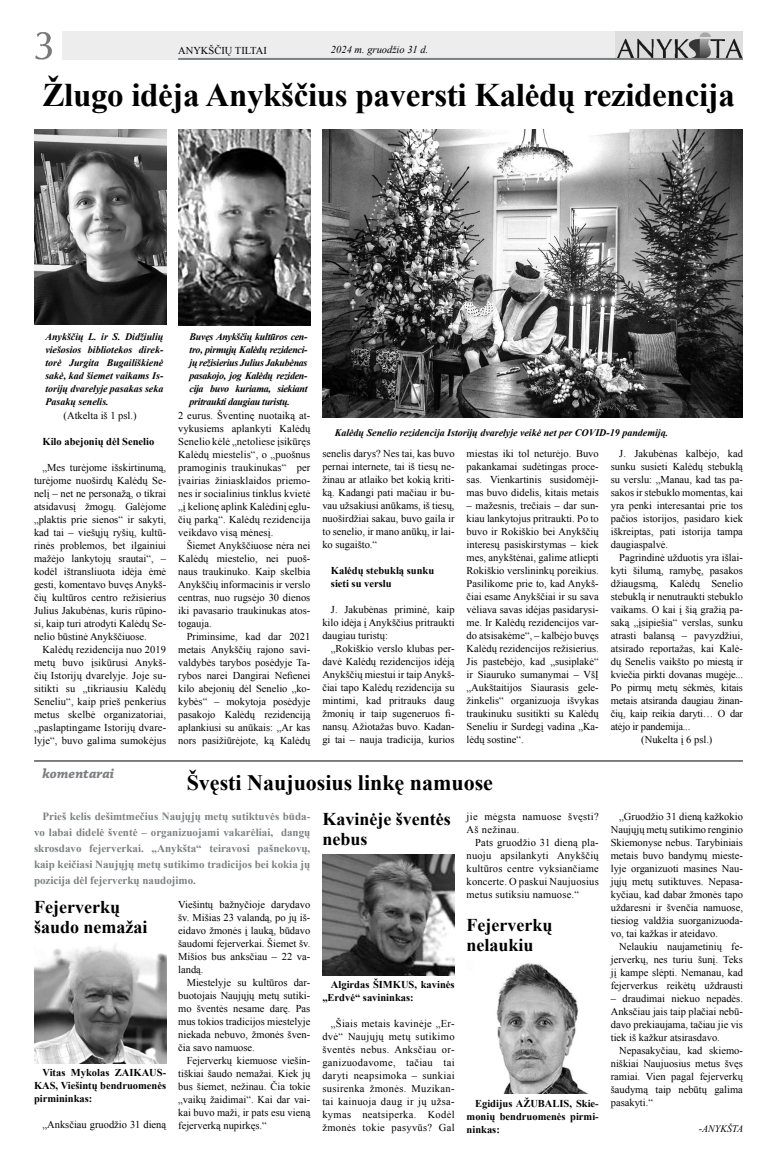
<style>
.page{position:relative;width:777px;height:1168px;background:#fff}
.page>*{position:absolute;margin:0;border:0;box-sizing:border-box;transform-origin:0 0}
.t1{font:700 33px "Times New Roman";letter-spacing:-.01em;color:#000}
.t2{font:700 22px "Times New Roman";color:#000}
.t3{font:700 18px/20px "Times New Roman";color:#000}
.t4{font:italic 700 14px "Chaparral Pro";color:#7e8082}
.t5{font:700 11px/16px "Times New Roman";color:#7e8082;text-align:justify}
.t6{font:10.5px/13px "Times New Roman";color:#000;text-align:justify}
.t7{font:700 10.5px/13px "Times New Roman";color:#000;text-align:justify}
.t8{font:10.5px "Times New Roman";letter-spacing:-.02em;color:#000}
.t9{font:10.5px/13px "Times New Roman";letter-spacing:.03em;color:#000}
.t10{font:italic 10.5px "Times New Roman";color:#000}
.t11{font:italic 700 10px/13px "Times New Roman";color:#000;text-align:justify}
.t12{font:italic 10px "Times New Roman";color:#000}
</style>
<div class="page">
<div style="left:62px;top:32px;width:681px;height:28px;background:#ededee"></div>
<img style="left:615px;top:32px;width:128px;height:26px">
<hr style="left:178px;top:58px;width:565px;height:2px;background:#7e8082">
<img style="left:35px;top:32px;width:17px;height:28px">
<hr style="left:34px;top:761px;width:709px;height:1px;background:#000">
<img style="left:34px;top:944px;width:132px;height:119px">
<img style="left:322px;top:854px;width:132px;height:121px">
<img style="left:496px;top:963px;width:91px;height:130px">
<img style="left:34px;top:129px;width:132px;height:196px">
<img style="left:178px;top:129px;width:132px;height:196px">
<img style="left:322px;top:129px;width:421px;height:288px">
<p class="t6" style="left:178px;top:44px;width:8px">anykščių</p>
<p class="t6" style="left:235px;top:44px;width:7px">tiltai</p>
<p class="t10" style="left:331px;top:42px;width:99px">2024 m. gruodžio 31 d.</p>
<h1 class="t1" style="left:43px;top:72px;width:694px">Žlugo idėja Anykščius paversti Kalėdų rezidencija</h1>
<p class="t11" style="left:45px;top:330px;width:119px">Anykščių L. ir S. Didžiulių viešosios bibliotekos direk&shy;torė Jurgita Bugailiškienė sakė, kad šiemet vaikams Is&shy;torijų dvarelyje pasakas seka Pasakų senelis.</p>
<p class="t11" style="left:189px;top:330px;width:119px">Buvęs Anykščių kultūros cen&shy;tro, pirmųjų Kalėdų rezidenci&shy;jų režisierius Julius Jakubėnas pasakojo, jog Kalėdų reziden&shy;cija buvo kuriama, siekiant pritraukti daugiau turistų.</p>
<p class="t6" style="left:64px;top:409px;width:74px">(Atkelta iš 1 psl.)</p>
<p class="t7" style="left:43px;top:435px;width:113px">Kilo abejonių dėl Senelio</p>
<p class="t6" style="left:34px;top:461px;width:134px;text-indent:9px">„Mes turėjome išskirtinumą, turėjome nuoširdų Kalėdų Se&shy;nelį – net ne personažą, o tikrai atsidavusį žmogų. Galėjome „plaktis prie sienos“ ir sakyti, kad tai – viešųjų ryšių, kultū&shy;rinės problemos, bet ilgainiui mažėjo lankytojų srautai“, – kodėl ištransliuota idėja ėmė gesti, komentavo buvęs Anykš&shy;čių kultūros centro režisierius Julius Jakubėnas, kuris rūpino&shy;si, kaip turi atrodyti Kalėdų Se&shy;nelio būstinė Anykščiuose.</p>
<p class="t6" style="left:34px;top:643px;width:134px;text-indent:9px">Kalėdų rezidencija nuo 2019 metų buvo įsikūrusi Anykš&shy;čių Istorijų dvarelyje. Joje su&shy;sitikti su „tikriausiu Kalėdų Seneliu“, kaip prieš penkerius metus skelbė organizatoriai, „paslaptingame Istorijų dvare&shy;lyje“, buvo galima sumokėjus</p>
<p class="t6" style="left:178px;top:409px;width:134px">2 eurus. Šventinę nuotaiką at&shy;vykusiems aplankyti Kalėdų Senelio kėlė „netoliese įsikūręs Kalėdų miestelis“, o „puošnus pramoginis traukinukas“ per įvairias žiniasklaidos priemo&shy;nes ir socialinius tinklus kvietė „į kelionę aplink Kalėdinį eglu&shy;čių parką“. Kalėdų rezidencija veikdavo visą mėnesį.</p>
<p class="t6" style="left:178px;top:539px;width:134px;text-indent:9px">Šiemet Anykščiuose nėra nei Kalėdų miestelio, nei puoš&shy;naus traukinuko. Kaip skelbia Anykščių informacinis ir verslo centras, nuo rugsėjo 30 dienos iki pavasario traukinukas atos&shy;togauja.</p>
<p class="t6" style="left:178px;top:630px;width:134px;text-indent:9px">Priminsime, kad dar 2021 metais Anykščių rajono savi&shy;valdybės tarybos posėdyje Ta&shy;rybos narei Dangirai Nefienei kilo abejonių dėl Senelio „ko&shy;kybės“ – mokytoja posėdyje pasakojo Kalėdų rezidenciją aplankiusi su anūkais: „Ar kas nors pasižiūrėjote, ką Kalėdų</p>
<p class="t11" style="left:335px;top:425px;width:335px">Kalėdų Senelio rezidencija Istorijų dvarelyje veikė net per COVID-19 pandemiją.</p>
<p class="t6" style="left:322px;top:447px;width:134px">senelis darys? Nes tai, kas buvo pernai internete, tai iš tiesų ne&shy;žinau ar atlaiko bet kokią kriti&shy;ką. Kadangi pati mačiau ir bu&shy;vau užsakiusi anūkams, iš tiesų, nuoširdžiai sakau, buvo gaila ir to senelio, ir mano anūkų, ir lai&shy;ko sugaišto.“</p>
<p class="t7" style="left:331px;top:564px;width:105px">Kalėdų stebuklą sunku sieti su verslu</p>
<p class="t6" style="left:322px;top:603px;width:134px;text-indent:9px">J. Jakubėnas priminė, kaip kilo idėja į Anykščius pritraukti daugiau turistų:</p>
<p class="t6" style="left:322px;top:642px;width:134px;text-indent:9px">„Rokiškio verslo klubas per&shy;davė Kalėdų rezidencijos idėją Anykščių miestui ir taip Anykš&shy;čiai tapo Kalėdų rezidencija su mintimi, kad pritrauks daug žmonių ir taip sugeneruos fi&shy;nansų. Ažiotažas buvo. Kadan&shy;gi tai – nauja tradicija, kurios</p>
<p class="t6" style="left:466px;top:447px;width:134px">miestas iki tol neturėjo. Buvo pakankamai sudėtingas proce&shy;sas. Vienkartinis susidomėji&shy;mas buvo didelis, kitais metais</p>
<p class="t6" style="left:466px;top:499px;width:134px">– mažesnis, trečiais – dar sun&shy;kiau lankytojus pritraukti. Po to buvo ir Rokiškio bei Anykščių interesų pasiskirstymas – kiek mes, anykštėnai, galime atliepti Rokiškio verslininkų poreikius.<br>Pasilikome prie to, kad Anykš&shy;čiai esame Anykščiai ir su sava vėliava savas idėjas pasidarysi&shy;me. Ir Kalėdų rezidencijos var&shy;do atsisakėme“, – kalbėjo buvęs Kalėdų rezidencijos režisierius.<br>Jis pastebėjo, kad „susiplakė“ ir Siauruko sumanymai – VšĮ „Aukštaitijos Siaurasis gele&shy;žinkelis“ organizuoja išvykas traukinuku susitikti su Kalėdų Seneliu ir Surdegį vadina „Ka&shy;lėdų sostine“.</p>
<p class="t6" style="left:611px;top:447px;width:134px;text-indent:9px">J. Jakubėnas kalbėjo, kad sunku susieti Kalėdų stebuklą su verslu: „Manau, kad tas pa&shy;sakos ir stebuklo momentas, kai yra penki interesantai prie tos pačios istorijos, pasidaro kiek iškreiptas, pati istorija tampa daugiaspalvė.</p>
<p class="t6" style="left:619px;top:551px;width:125px">Pagrindinė užduotis yra išlai-</p>
<p class="t6" style="left:611px;top:564px;width:134px">kyti šilumą, ramybę, pasakos</p>
<p class="t6" style="left:611px;top:577px;width:134px">džiaugsmą, Kalėdų Senelio</p>
<p class="t6" style="left:611px;top:590px;width:134px">stebuklą ir nenutraukti stebuklo</p>
<p class="t6" style="left:611px;top:603px;width:134px">vaikams. O kai į šią gražią pa-</p>
<p class="t6" style="left:611px;top:616px;width:134px">saką „įsipiešia“ verslas, sunku</p>
<p class="t6" style="left:611px;top:629px;width:134px">atrasti balansą – pavyzdžiui,</p>
<p class="t6" style="left:611px;top:642px;width:134px">atsirado reportažas, kai Kalė-</p>
<p class="t6" style="left:611px;top:655px;width:134px">dų Senelis vaikšto po miestą ir</p>
<p class="t8" style="left:611px;top:668px;width:134px">kviečia pirkti dovanas mugėje...</p>
<p class="t8" style="left:611px;top:681px;width:134px">Po pirmų metų sėkmės, kitais</p>
<p class="t8" style="left:611px;top:694px;width:134px">metais atsiranda daugiau žinan-</p>
<p class="t8" style="left:611px;top:707px;width:134px">čių, kaip reikia daryti… O dar</p>
<p class="t8" style="left:611px;top:720px;width:81px">atėjo ir pandemija...</p>
<p class="t6" style="left:641px;top:733px;width:73px">(Nukelta į 6 psl.)</p>
<h3 class="t4" style="left:43px;top:766px;width:73px">komentarai</h3>
<h2 class="t2" style="left:187px;top:767px;width:308px">Švęsti Naujuosius linkę namuose</h2>
<p class="t5" style="left:34px;top:808px;width:278px;text-indent:9px">Prieš kelis dešimtmečius Naujųjų metų sutiktuvės būda&shy;vo labai didelė šventė – organizuojami vakarėliai, dangų skrosdavo fejerverkai. „Anykšta“ teiravosi pašnekovų, kaip keičiasi Naujųjų metų sutikimo tradicijos bei kokia jų pozicija dėl fejerverkų naudojimo.</p>
<h3 class="t3" style="left:34px;top:897px;width:115px">Fejerverkų šaudo nemažai</h3>
<h3 class="t3" style="left:322px;top:808px;width:130px">Kavinėje šventės nebus</h3>
<p class="t9" style="left:466px;top:810px;width:134px">jie mėgsta namuose švęsti?<br>Aš nežinau.</p>
<p class="t6" style="left:466px;top:836px;width:134px;text-indent:9px">Pats gruodžio 31 dieną pla&shy;nuoju apsilankyti Anykščių kultūros centre vyksiančiame koncerte. O paskui Naujuosius metus sutiksiu namuose.“</p>
<h3 class="t3" style="left:466px;top:914px;width:87px">Fejerverkų nelaukiu</h3>
<p class="t6" style="left:178px;top:898px;width:134px">Viešintų bažnyčioje darydavo šv. Mišias 23 valandą, po jų iš&shy;eidavo žmonės į lauką, būdavo šaudomi fejerverkai. Šiemet šv.<br>Mišios bus anksčiau – 22 va&shy;landą.</p>
<p class="t6" style="left:178px;top:976px;width:134px;text-indent:9px">Miestelyje su kultūros dar&shy;buotojais Naujųjų metų sutiki&shy;mo šventės nesame darę. Pas mus tokios tradicijos miestelyje niekada nebuvo, žmonės šven&shy;čia savo namuose.</p>
<p class="t6" style="left:178px;top:1054px;width:134px;text-indent:9px">Fejerverkų kiemuose viešin&shy;tiškiai šaudo nemažai. Kiek jų bus šiemet, nežinau. Čia tokie „vaikų žaidimai“. Kai dar vai&shy;kai buvo maži, ir pats esu vieną fejerverką nupirkęs.“</p>
<p class="t7" style="left:322px;top:977px;width:134px;text-indent:9px">Algirdas ŠIMKUS, kavinės „Erdvė“ savininkas:</p>
<p class="t6" style="left:322px;top:1017px;width:134px;text-indent:9px">„Šiais metais kavinėje „Er&shy;dvė“ Naujųjų metų sutikimo šventės nebus. Anksčiau or&shy;ganizuodavome, tačiau tai daryti neapsimoka – sunkiai susirenka žmonės. Muzikan&shy;tai kainuoja daug ir jų užsa&shy;kymas neatsiperka. Kodėl žmonės tokie pasyvūs? Gal</p>
<p class="t7" style="left:34px;top:1066px;width:134px;text-indent:9px">Vitas Mykolas ZAIKAUS-KAS, Viešintų bendruomenės pirmininkas:</p>
<p class="t6" style="left:43px;top:1118px;width:125px">„Anksčiau gruodžio 31 dieną</p>
<p class="t7" style="left:466px;top:1097px;width:134px;text-indent:9px">Egidijus AŽUBALIS, Skie&shy;monių bendruomenės pirmi&shy;ninkas:</p>
<p class="t6" style="left:611px;top:810px;width:134px;text-indent:9px">„Gruodžio 31 dieną kažkokio Naujųjų metų sutikimo renginio Skiemonyse nebus. Tarybiniais metais buvo bandymų mieste&shy;lyje organizuoti masines Nau&shy;jųjų metų sutiktuves. Nepasa&shy;kyčiau, kad dabar žmonės tapo uždaresni ir švenčia namuose, tiesiog valdžia suorganizuoda&shy;vo, tai kažkas ir ateidavo.</p>
<p class="t6" style="left:611px;top:940px;width:134px;text-indent:9px">Nelaukiu naujametinių fe&shy;jerverkų, nes turiu šunį. Teks jį kampe slėpti. Nemanau, kad fejerverkus reikėtų uždrausti</p>
<p class="t6" style="left:611px;top:992px;width:134px">– draudimai niekuo nepadės.<br>Anksčiau jais taip plačiai nebū&shy;davo prekiaujama, tačiau jie vis tiek iš kažkur atsirasdavo.</p>
<p class="t6" style="left:611px;top:1044px;width:134px;text-indent:9px">Nepasakyčiau, kad skiemo&shy;niškiai Naujuosius metus švęs ramiai. Vien pagal fejerverkų šaudymą taip nebūtų galima pasakyti.“</p>
<p class="t12" style="left:699px;top:1122px;width:46px">-ANYKŠTA</p>
</div>
